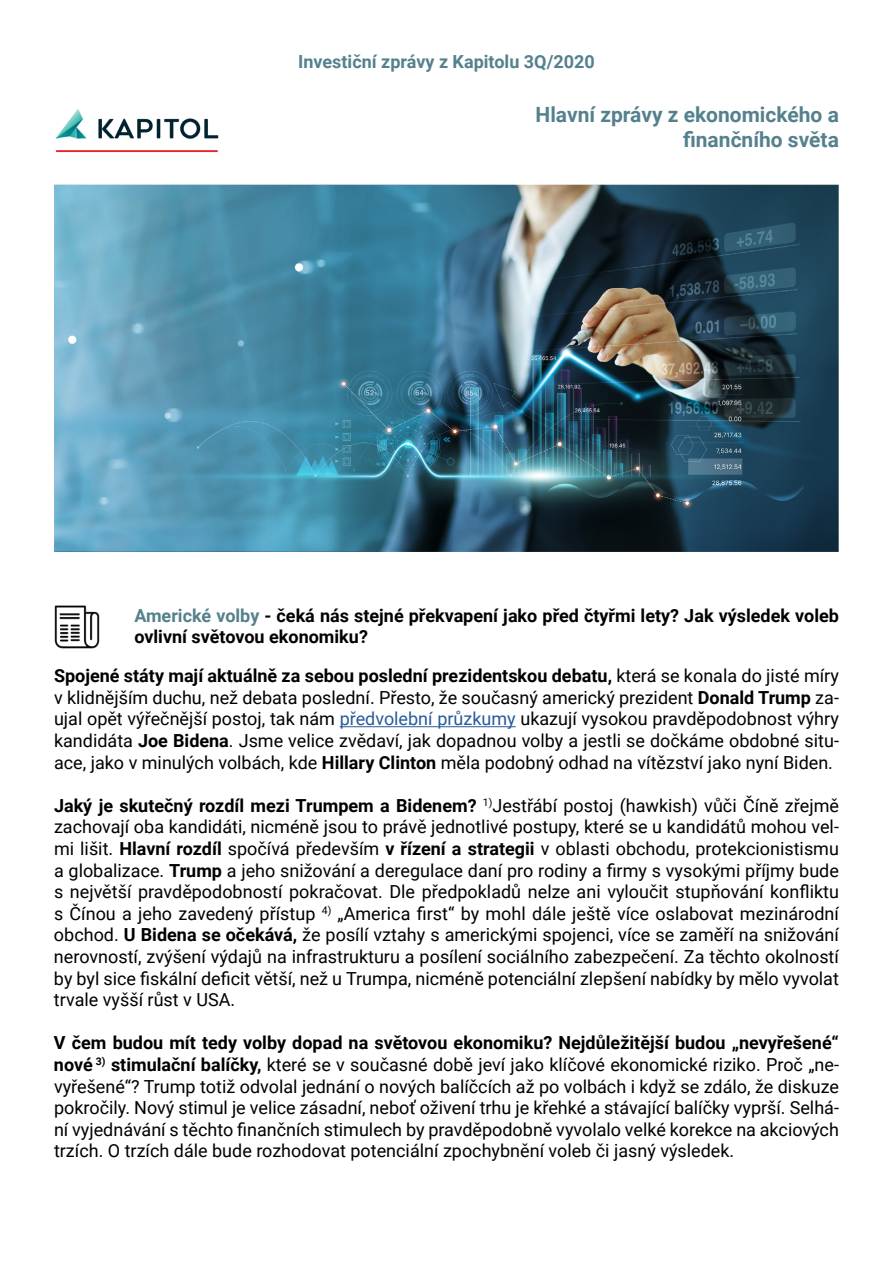
<style>
.page{position:relative;width:893px;height:1263px;background:#fff}
.page>*{position:absolute;margin:0;border:0;box-sizing:border-box;transform-origin:0 0}
.t1{font:700 21px/25.2px "Roboto";color:#54818d;text-align:right}
.t2{font:18px/21.6px "Roboto";color:#000;text-align:justify}
.t3{font:700 18px/21.6px "Roboto";color:#000}
.t4{font:700 18px "Roboto";color:#54818d}
.s1{color:#55818b}
.s2{font-weight:700}
.s3{color:#275b9b}
</style>
<div class="page">
<img style="left:55px;top:185px;width:783px;height:366px">
<img style="left:54px;top:605px;width:46px;height:44px">
<hr style="left:340px;top:726px;width:176px;height:1px;background:#275b9b">
<img style="left:55px;top:109px;width:164px;height:44px">
<p class="t4" style="left:298px;top:48px;width:298px">Investiční zprávy z Kapitolu 3Q/2020</p>
<p class="t1" style="left:536px;top:101px;width:305px">Hlavní zprávy z ekonomického a finančního světa</p>
<p class="t3" style="left:134px;top:604px;width:706px"><span class="s1">Americké volby</span> - čeká nás stejné překvapení jako před čtyřmi lety? Jak výsledek voleb ovlivní světovou ekonomiku?</p>
<p class="t2" style="left:54px;top:664px;width:786px"><span class="s2">Spojené státy mají aktuálně za sebou poslední prezidentskou debatu,</span> která se konala do jisté míry v klidnějším duchu, než debata poslední. Přesto, že současný americký prezident <span class="s2">Donald Trump</span> za&shy;ujal opět výřečnější postoj, tak nám <span class="s3">předvolební průzkumy</span> ukazují vysokou pravděpodobnost výhry kandidáta <span class="s2">Joe Bidena</span>. Jsme velice zvědaví, jak dopadnou volby a jestli se dočkáme obdobné situ&shy;ace, jako v minulých volbách, kde <span class="s2">Hillary Clinton</span> měla podobný odhad na vítězství jako nyní Biden.</p>
<p class="t2" style="left:54px;top:794px;width:786px"><span class="s2">Jaký je skutečný rozdíl mezi Trumpem a Bidenem?</span> <sup>1)</sup>Jestřábí postoj (hawkish) vůči Číně zřejmě zachovají oba kandidáti, nicméně jsou to právě jednotlivé postupy, které se u kandidátů mohou vel&shy;mi lišit. <span class="s2">Hlavní rozdíl</span> spočívá především <span class="s2">v řízení a strategii</span> v oblasti obchodu, protekcionistismu a globalizace. <span class="s2">Trump</span> a jeho snižování a deregulace daní pro rodiny a firmy s vysokými příjmy bude s největší pravděpodobností pokračovat. Dle předpokladů nelze ani vyloučit stupňování konfliktu s Čínou a jeho zavedený přístup <sup>4)</sup> „America first“ by mohl dále ještě více oslabovat mezinárodní obchod. <span class="s2">U Bidena se očekává,</span> že posílí vztahy s americkými spojenci, více se zaměří na snižování nerovností, zvýšení výdajů na infrastrukturu a posílení sociálního zabezpečení. Za těchto okolností by byl sice fiskální deficit větší, než u Trumpa, nicméně potenciální zlepšení nabídky by mělo vyvolat trvale vyšší růst v USA.</p>
<p class="t2" style="left:54px;top:1031px;width:786px"><span class="s2">V čem budou mít tedy volby dopad na světovou ekonomiku? Nejdůležitější budou „nevyřešené“ nové</span> <sup>3)</sup> <span class="s2">stimulační balíčky,</span> které se v současné době jeví jako klíčové ekonomické riziko. Proč „ne&shy;vyřešené“? Trump totiž odvolal jednání o nových balíčcích až po volbách i když se zdálo, že diskuze pokročily. Nový stimul je velice zásadní, neboť oživení trhu je křehké a stávající balíčky vyprší. Selhá&shy;ní vyjednávání s těchto finančních stimulech by pravděpodobně vyvolalo velké korekce na akciových trzích. O trzích dále bude rozhodovat potenciální zpochybnění voleb či jasný výsledek.</p>
</div>
